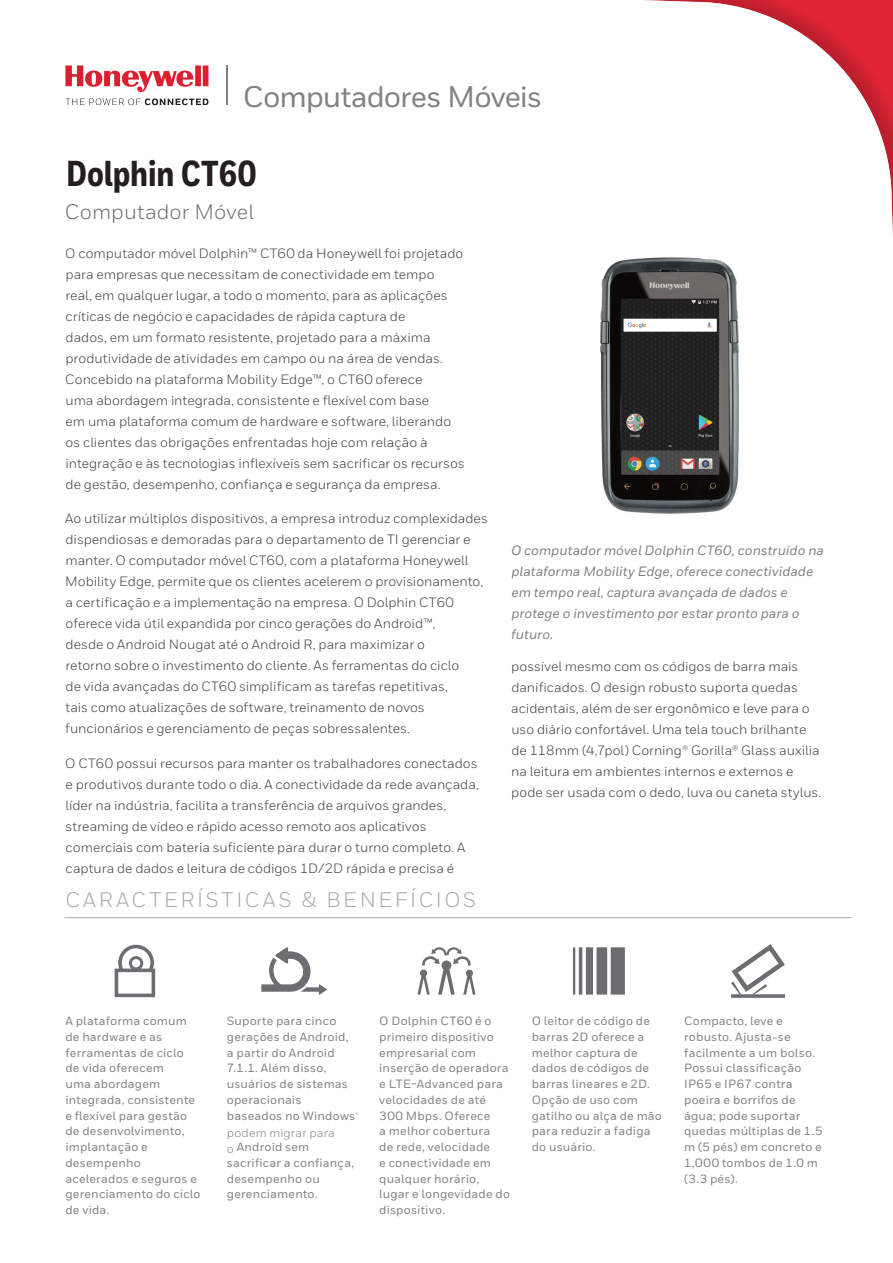
<style>
.page{position:relative;width:893px;height:1263px;background:#fff}
.page>*{position:absolute;margin:0;border:0;box-sizing:border-box;transform-origin:0 0}
.Datasheet__Title_1{font:800 36px "Honeywell Cond";letter-spacing:-.005em;color:#231f20}
.Connected_Logotype{font:500 29.7px "Honeywell Sans";letter-spacing:-.035em;color:#808285}
.Datasheet__Sidebar_H{font:21px "Honeywell Sans";letter-spacing:.125em;color:#a8a9ad}
.Datasheet__Title_2_1{font:21px "Honeywell Sans";letter-spacing:.005em;color:#6c6d70}
.Body__9_14_pt{font:13.5px/21px "Honeywell Sans";color:#3e3e3f}
.Product_Caption{font:italic 500 13.5px/21px "Honeywell Sans";color:#808285}
.Datasheet__Sidebar_B{font:500 12px/15.8px "Honeywell Sans";letter-spacing:.015em;color:#808285}
.Datasheet__Sidebar_B-2{font:12px/14.2px "Honeywell Sans";letter-spacing:.015em;color:#808285}
.s1{font-weight:500}
</style>
<div class="page">
<svg style="left:65px;top:65px;width:143px;height:27px"></svg>
<svg style="left:65px;top:98px;width:143px;height:7px"></svg>
<hr style="left:226px;top:65px;width:2px;height:40px;background:#808285">
<hr style="left:64px;top:917px;width:787px;height:1px;background:#a8a9ad">
<svg style="left:115px;top:945px;width:40px;height:52px"></svg>
<svg style="left:261px;top:947px;width:66px;height:48px"></svg>
<svg style="left:417px;top:947px;width:58px;height:47px"></svg>
<svg style="left:573px;top:947px;width:52px;height:47px"></svg>
<svg style="left:731px;top:944px;width:54px;height:54px"></svg>
<img style="left:600px;top:257px;width:139px;height:257px">
<p class="Connected_Logotype" style="left:243px;top:79px;width:301px">Computadores Móveis</p>
<p class="Datasheet__Title_1" style="left:66px;top:152px;width:192px">Dolphin CT60</p>
<p class="Datasheet__Title_2_1" style="left:65px;top:199px;width:190px">Computador Móvel</p>
<p class="Body__9_14_pt" style="left:65px;top:242px;width:401px">O computador móvel Dolphin™ CT60 da Honeywell foi projetado para empresas que necessitam de conectividade em tempo<br>real, em qualquer lugar, a todo o momento, para as aplicações críticas de negócio e capacidades de rápida captura de<br>dados, em um formato resistente, projetado para a máxima produtividade de atividades em campo ou na área de vendas.<br>Concebido na plataforma Mobility Edge™, o CT60 oferece<br>uma abordagem integrada, consistente e flexível com base<br>em uma plataforma comum de hardware e software, liberando os clientes das obrigações enfrentadas hoje com relação à integração e às tecnologias inflexíveis sem sacrificar os recursos de gestão, desempenho, confiança e segurança da empresa.</p>
<p class="Body__9_14_pt" style="left:65px;top:508px;width:424px">Ao utilizar múltiplos dispositivos, a empresa introduz complexidades dispendiosas e demoradas para o departamento de TI gerenciar e manter. O computador móvel CT60, com a plataforma Honeywell Mobility Edge, permite que os clientes acelerem o provisionamento, a certificação e a implementação na empresa. O Dolphin CT60 oferece vida útil expandida por cinco gerações do Android™,<br>desde o Android Nougat até o Android R, para maximizar o<br>retorno sobre o investimento do cliente. As ferramentas do ciclo<br>de vida avançadas do CT60 simplificam as tarefas repetitivas,<br>tais como atualizações de software, treinamento de novos funcionários e gerenciamento de peças sobressalentes.</p>
<p class="Body__9_14_pt" style="left:65px;top:752px;width:415px">O CT60 possui recursos para manter os trabalhadores conectados e produtivos durante todo o dia. A conectividade da rede avançada, líder na indústria, facilita a transferência de arquivos grandes, streaming de vídeo e rápido acesso remoto aos aplicativos comerciais com bateria suficiente para durar o turno completo. A captura de dados e leitura de códigos 1D/2D rápida e precisa é</p>
<p class="Datasheet__Sidebar_H" style="left:65px;top:887px;width:412px">CARACTERÍSTICAS &amp; BENEFÍCIOS</p>
<p class="Product_Caption" style="left:511px;top:540px;width:315px">O computador móvel Dolphin CT60, construído na plataforma Mobility Edge, oferece conectividade em tempo real, captura avançada de dados e protege o investimento por estar pronto para o futuro.</p>
<p class="Body__9_14_pt" style="left:511px;top:655px;width:312px">possível mesmo com os códigos de barra mais danificados. O design robusto suporta quedas acidentais, além de ser ergonômico e leve para o uso diário confortável. Uma tela touch brilhante de 118mm (4,7pol) Corning® Gorilla® Glass auxilia na leitura em ambientes internos e externos e pode ser usada com o dedo, luva ou caneta stylus.</p>
<p class="Datasheet__Sidebar_B" style="left:65px;top:1013px;width:137px">A plataforma comum de hardware e as ferramentas de ciclo de vida oferecem<br>uma abordagem integrada, consistente e flexível para gestão de desenvolvimento, implantação e desempenho acelerados e seguros e gerenciamento do ciclo de vida.</p>
<p class="Datasheet__Sidebar_B" style="left:227px;top:1013px;width:133px">Suporte para cinco gerações de Android,<br>a partir do Android<br>7.1.1. Além disso, usuários de sistemas operacionais baseados no Windows<sup>®</sup></p>
<p class="Datasheet__Sidebar_B-2" style="left:227px;top:1126px;width:110px">podem migrar para o <span class="s1">Android sem</span></p>
<p class="Datasheet__Sidebar_B" style="left:227px;top:1155px;width:129px">sacrificar a confiança, desempenho ou gerenciamento.</p>
<p class="Datasheet__Sidebar_B" style="left:379px;top:1013px;width:132px">O Dolphin CT60 é o primeiro dispositivo empresarial com inserção de operadora e LTE-Advanced para velocidades de até<br>300 Mbps. Oferece<br>a melhor cobertura<br>de rede, velocidade<br>e conectividade em qualquer horário, lugar e longevidade do dispositivo.</p>
<p class="Datasheet__Sidebar_B" style="left:532px;top:1013px;width:132px">O leitor de código de barras 2D oferece a melhor captura de dados de códigos de barras lineares e 2D.<br>Opção de uso com gatilho ou alça de mão para reduzir a fadiga do usuário.</p>
<p class="Datasheet__Sidebar_B" style="left:684px;top:1013px;width:140px">Compacto, leve e robusto. Ajusta-se facilmente a um bolso.<br>Possui classificação<br>IP65 e IP67 contra poeira e borrifos de água; pode suportar quedas múltiplas de 1.5 m (5 pés) em concreto e<br>1,000 tombos de 1.0 m (3.3 pés).</p>
</div>
